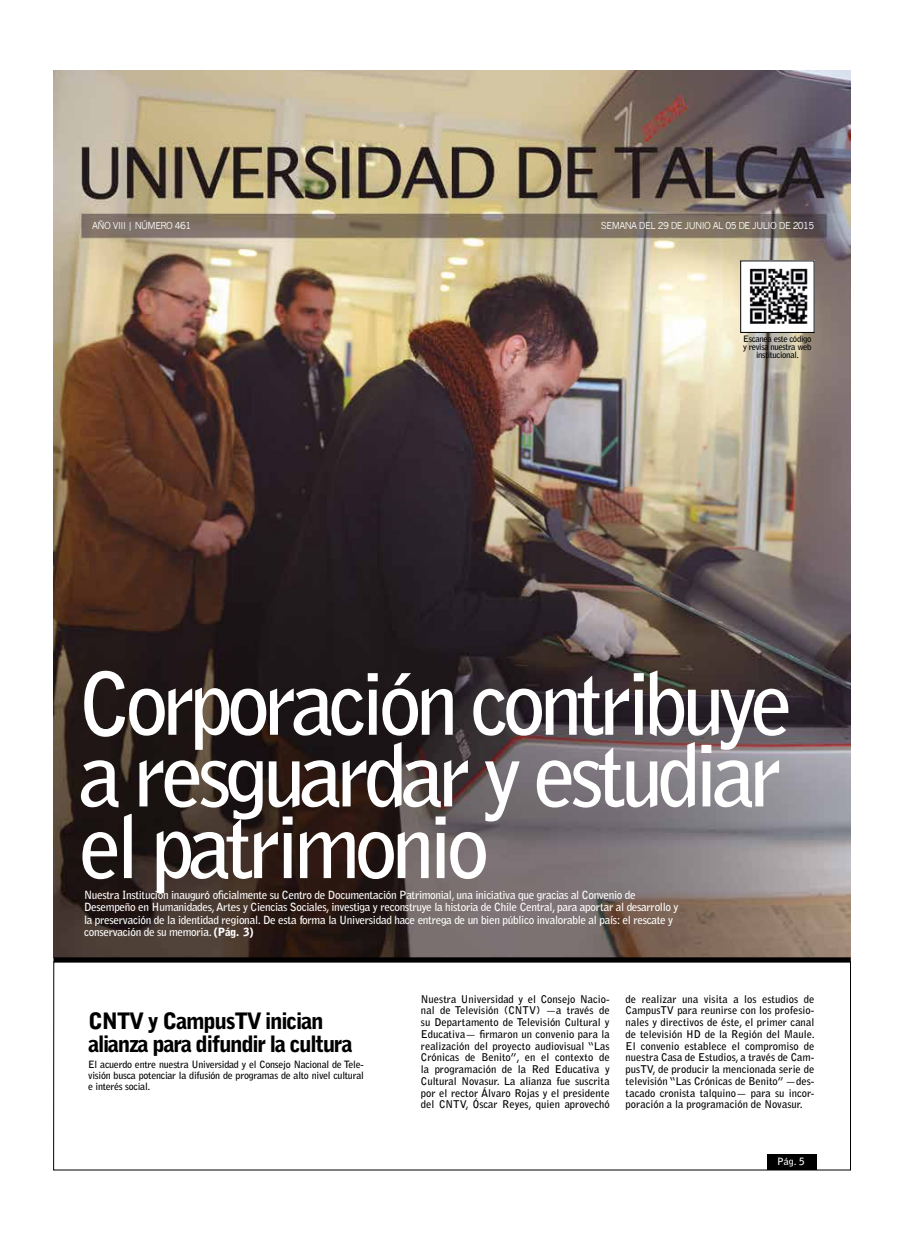
<style>
.page{position:relative;width:904px;height:1241px;background:#fff}
.page>*{position:absolute;margin:0;border:0;box-sizing:border-box;transform-origin:0 0}
.t1{font:700 86.12px/71.6px "Bell Gothic Std";letter-spacing:-.07em;color:#fff;text-align:justify}
.t2{font:900 22.5px/22.5px "Bell Gothic Std";letter-spacing:-.06em;color:#000}
.t3{font:700 11.25px/12.5px "Bell Gothic Std";letter-spacing:-.03em;color:#fff}
.t4{font:700 10.62px/11.8px "Bell Gothic Std";color:#000;text-align:justify}
.t5{font:700 10px/11.2px "Bell Gothic Std";letter-spacing:-.025em;color:#000;text-align:justify}
.t6{font:700 10px "Bell Gothic Std";color:#fff}
.t7{font:9.38px "News Gothic";letter-spacing:-.06em;color:#fff}
.t8{font:700 8.75px/8.1px "Bell Gothic Std";letter-spacing:-.04em;color:#000;text-align:center}
.s1{font-weight:900}
</style>
<div class="page">
<img style="left:53px;top:71px;width:797px;height:886px">
<div style="left:53px;top:957px;width:797px;height:5px;background:#000"></div>
<div style="left:766px;top:1153px;width:50px;height:16px;background:#000"></div>
<img style="left:742px;top:262px;width:70px;height:69px">
<div style="left:740px;top:260px;width:74px;height:73px;border:1px solid #000"></div>
<p class="t7" style="left:92px;top:220px;width:100px">AÑO VIII | NÚMERO 461</p>
<p class="t7" style="left:601px;top:220px;width:215px">SEMANA DEL 29 DE JUNIO AL 05 DE JULIO DE 2015</p>
<p class="t8" style="left:743px;top:335px;width:70px">Escanea este código y revisa nuestra web institucional.</p>
<h1 class="t1" style="left:79px;top:668px;width:716px">Corporación contribuye a resguardar y estudiar el patrimonio</h1>
<p class="t3" style="left:84px;top:888px;width:596px">Nuestra Institución inauguró oficialmente su Centro de Documentación Patrimonial, una iniciativa que gracias al Convenio de Desempeño en Humanidades, Artes y Ciencias Sociales, investiga y reconstruye la historia de Chile Central, para aportar al desarrollo y la preservación de la identidad regional. De esta forma la Universidad hace entrega de un bien público invalorable al país: el rescate y conservación de su memoria. <span class="s1">(Pág. 3)</span></p>
<h2 class="t2" style="left:88px;top:1010px;width:266px">CNTV y CampusTV inician alianza para difundir la cultura</h2>
<p class="t5" style="left:88px;top:1058px;width:277px">El acuerdo entre nuestra Universidad y el Consejo Nacional de Tele&shy;visión busca potenciar la difusión de programas de alto nivel cultural e interés social.</p>
<p class="t4" style="left:421px;top:992px;width:190px">Nuestra Universidad y el Consejo Nacio&shy;nal de Televisión (CNTV) —a través de su Departamento de Televisión Cultural y Educativa— firmaron un convenio para la realización del proyecto audiovisual “Las Crónicas de Benito”, en el contexto de la programación de la Red Educativa y Cultural Novasur. La alianza fue suscrita por el rector Álvaro Rojas y el presidente del CNTV, Óscar Reyes, quien aprovechó</p>
<p class="t4" style="left:625px;top:992px;width:191px">de realizar una visita a los estudios de CampusTV para reunirse con los profesio&shy;nales y directivos de éste, el primer canal de televisión HD de la Región del Maule.<br>El convenio establece el compromiso de nuestra Casa de Estudios, a través de Cam&shy;pusTV, de producir la mencionada serie de televisión “Las Crónicas de Benito” —des&shy;tacado cronista talquino— para su incor&shy;poración a la programación de Novasur.</p>
<p class="t6" style="left:777px;top:1155px;width:29px">Pág. 5</p>
</div>
